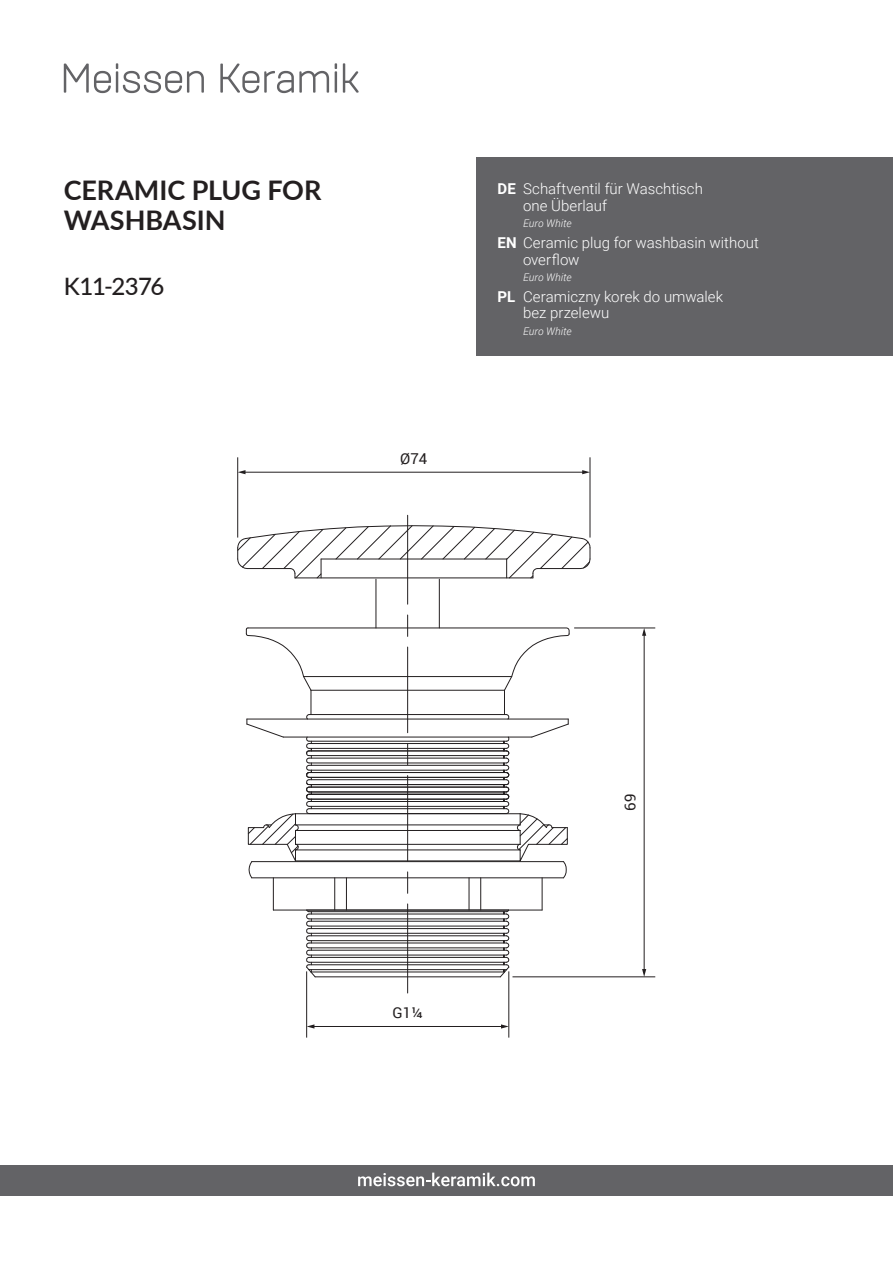
<style>
.page{position:relative;width:893px;height:1263px;background:#fff}
.page>*{position:absolute;margin:0;border:0;box-sizing:border-box;transform-origin:0 0}
.t1{font:700 27px/30px "Lato";color:#231f20}
.t2{font:500 24px "Lato";letter-spacing:-.03em;color:#231f20}
.t3{font:300 15px/16.5px "Roboto";color:#fff}
.t4{font:15px "Roboto";color:#231f20}
.t5{font:italic 300 10.5px "Roboto";letter-spacing:.01em;color:#fff}
.s1{font-weight:700}
</style>
<div class="page">
<div style="left:0;top:1165px;width:893px;height:30px;background:#636366"></div>
<svg style="left:358px;top:1172px;width:177px;height:14px"></svg>
<svg style="left:64px;top:63px;width:295px;height:30px"></svg>
<hr style="left:469px;top:878px;width:1px;height:32px;background:#231f20">
<hr style="left:480px;top:878px;width:1px;height:32px;background:#231f20">
<hr style="left:273px;top:910px;width:269px;height:1px;background:#231f20">
<hr style="left:542px;top:878px;width:1px;height:32px;background:#231f20">
<hr style="left:273px;top:878px;width:1px;height:32px;background:#231f20">
<hr style="left:334px;top:878px;width:1px;height:32px;background:#231f20">
<hr style="left:346px;top:878px;width:1px;height:32px;background:#231f20">
<hr style="left:309px;top:918px;width:197px;height:1px;background:#231f20">
<hr style="left:309px;top:914px;width:197px;height:1px;background:#231f20">
<hr style="left:309px;top:911px;width:197px;height:1px;background:#231f20">
<hr style="left:309px;top:921px;width:197px;height:1px;background:#231f20">
<hr style="left:309px;top:926px;width:197px;height:1px;background:#231f20">
<hr style="left:309px;top:928px;width:197px;height:1px;background:#231f20">
<hr style="left:309px;top:933px;width:197px;height:1px;background:#231f20">
<hr style="left:309px;top:935px;width:197px;height:1px;background:#231f20">
<hr style="left:309px;top:940px;width:197px;height:1px;background:#231f20">
<hr style="left:309px;top:943px;width:197px;height:1px;background:#231f20">
<hr style="left:309px;top:947px;width:197px;height:1px;background:#231f20">
<hr style="left:309px;top:950px;width:197px;height:1px;background:#231f20">
<hr style="left:309px;top:955px;width:197px;height:1px;background:#231f20">
<hr style="left:309px;top:957px;width:197px;height:1px;background:#231f20">
<hr style="left:309px;top:962px;width:197px;height:1px;background:#231f20">
<hr style="left:309px;top:964px;width:197px;height:1px;background:#231f20">
<hr style="left:309px;top:969px;width:197px;height:1px;background:#231f20">
<hr style="left:311px;top:971px;width:193px;height:1px;background:#231f20">
<hr style="left:315px;top:976px;width:185px;height:1px;background:#231f20">
<svg style="left:499px;top:909px;width:11px;height:69px"></svg>
<svg style="left:306px;top:909px;width:10px;height:69px"></svg>
<hr style="left:407px;top:904px;width:1px;height:89px;background:#231f20">
<hr style="left:407px;top:515px;width:1px;height:89px;background:#231f20">
<hr style="left:376px;top:579px;width:1px;height:49px;background:#231f20">
<hr style="left:439px;top:579px;width:1px;height:49px;background:#231f20">
<svg style="left:245px;top:615px;width:325px;height:278px"></svg>
<svg style="left:237px;top:525px;width:354px;height:54px"></svg>
<hr style="left:313px;top:1026px;width:189px;height:1px;background:#231f20">
<svg style="left:501px;top:1024px;width:8px;height:4px"></svg>
<svg style="left:307px;top:1024px;width:7px;height:4px"></svg>
<hr style="left:306px;top:971px;width:1px;height:66px;background:#231f20">
<hr style="left:509px;top:971px;width:1px;height:66px;background:#231f20">
<hr style="left:644px;top:634px;width:1px;height:336px;background:#231f20">
<svg style="left:642px;top:629px;width:4px;height:7px"></svg>
<svg style="left:642px;top:969px;width:4px;height:7px"></svg>
<hr style="left:512px;top:976px;width:143px;height:1px;background:#231f20">
<hr style="left:574px;top:628px;width:81px;height:1px;background:#231f20">
<hr style="left:244px;top:472px;width:340px;height:1px;background:#231f20">
<svg style="left:582px;top:470px;width:8px;height:4px"></svg>
<svg style="left:238px;top:470px;width:7px;height:4px"></svg>
<hr style="left:237px;top:457px;width:1px;height:81px;background:#231f20">
<hr style="left:590px;top:457px;width:1px;height:81px;background:#231f20">
<div style="left:476px;top:157px;width:417px;height:199px;background:#636366"></div>
<h1 class="t1" style="left:64px;top:174px;width:259px">CERAMIC PLUG FOR<br>WASHBASIN</h1>
<h2 class="t2" style="left:64px;top:269px;width:102px">K11-2376</h2>
<p class="t4" style="left:400px;top:448px;width:29px">Ø74</p>
<p class="t3" style="left:523px;top:180px;width:181px;text-indent:-26px"><span class="s1">DE</span> Schaftventil für Waschtisch one Überlauf</p>
<p class="t5" style="left:523px;top:216px;width:50px">Euro White</p>
<p class="t3" style="left:523px;top:234px;width:237px;text-indent:-26px"><span class="s1">EN</span> Ceramic plug for washbasin without overflow</p>
<p class="t5" style="left:523px;top:270px;width:50px">Euro White</p>
<p class="t3" style="left:523px;top:288px;width:202px;text-indent:-26px"><span class="s1">PL</span> Ceramiczny korek do umwalek bez przelewu</p>
<p class="t5" style="left:523px;top:324px;width:50px">Euro White</p>
<p class="t4" style="left:393px;top:1002px;width:32px">G1¼</p>
<p class="t4" style="left:620px;top:811px;width:18px;rotate:-90deg">69</p>
</div>
